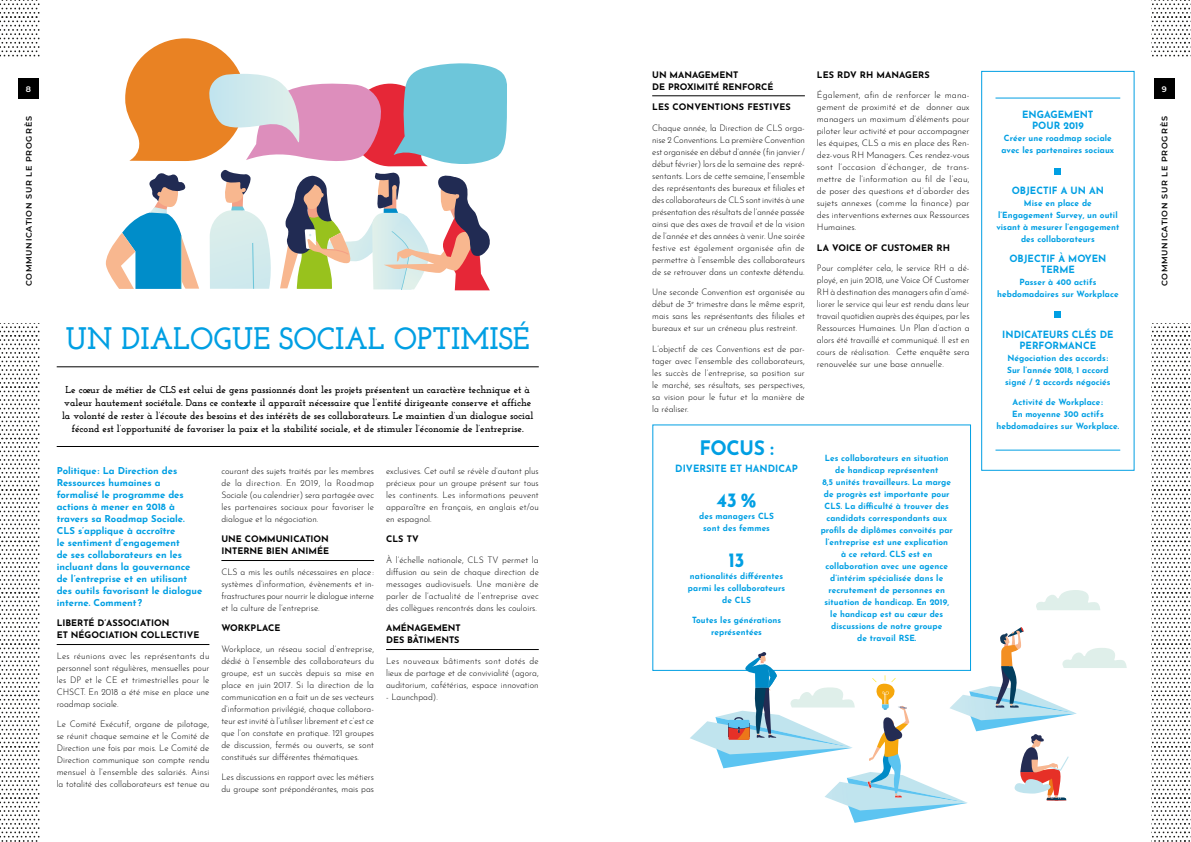
<style>
.page{position:relative;width:1191px;height:842px;background:#fff}
.page>*{position:absolute;margin:0;border:0;box-sizing:border-box;transform-origin:0 0}
.Titre_partie{font:700 31px "Josefin Slab";color:#009fe3;scale:.96 1}
.Chffre_encadré{font:700 20px "Josefin Sans";letter-spacing:-.02em;color:#009fe3;scale:.96 1}
.Chapo_Grand{font:700 10px/13px "Josefin Slab";color:#000;text-align:center}
.Sous_titre_encadré{font:700 10px/11px "Josefin Sans";color:#009fe3;text-align:center;scale:.96 1}
.Chapo_sous-titre{font:700 9.5px/12px "Josefin Sans";color:#009fe3}
.Texte_ok{font:300 9px/12px "Josefin Sans";color:#000;text-align:justify;scale:.96 1}
.TEXTE{font:300 9px/12px "Josefin Sans";color:#000;text-align:justify}
.Sous_titre_soulign{font:700 9px/12px "Josefin Sans";color:#000}
.Intertitre{font:700 9px "Josefin Sans";letter-spacing:.01em;color:#000}
.Texte_encadré{font:700 8.5px/12px "Josefin Sans";letter-spacing:.01em;color:#009fe3;text-align:center}
.t1{font:600 8px "Montserrat";letter-spacing:.09em;color:#000}
.t2{font:600 8px "Montserrat";color:#fff}
</style>
<div class="page">
<svg style="left:0;top:0;width:40px;height:57px"></svg>
<svg style="left:1151px;top:0;width:40px;height:57px"></svg>
<svg style="left:0;top:323px;width:40px;height:519px"></svg>
<svg style="left:1151px;top:323px;width:40px;height:519px"></svg>
<div style="left:1154px;top:78px;width:20px;height:20px;background:#000"></div>
<div style="left:18px;top:78px;width:21px;height:20px;background:#000"></div>
<hr style="left:57px;top:366px;width:482px;height:1px;background:#000">
<hr style="left:57px;top:446px;width:482px;height:1px;background:#000">
<hr style="left:57px;top:644px;width:152px;height:1px;background:#000">
<hr style="left:221px;top:560px;width:153px;height:1px;background:#000">
<hr style="left:386px;top:649px;width:153px;height:1px;background:#000">
<hr style="left:652px;top:95px;width:153px;height:1px;background:#000">
<div style="left:652px;top:424px;width:319px;height:247px;border:1px solid #009fe3"></div>
<hr style="left:995px;top:98px;width:125px;height:1px;background:#009fe3">
<div style="left:1054px;top:168px;width:7px;height:7px;background:#009fe3"></div>
<div style="left:1054px;top:312px;width:7px;height:6px;background:#009fe3"></div>
<hr style="left:995px;top:450px;width:125px;height:1px;background:#009fe3">
<div style="left:981px;top:71px;width:153px;height:400px;border:1px solid #009fe3"></div>
<svg style="left:106px;top:38px;width:401px;height:252px"></svg>
<img style="left:1036px;top:590px;width:64px;height:20px">
<img style="left:1077px;top:648px;width:49px;height:20px">
<img style="left:690px;top:721px;width:25px;height:28px">
<svg style="left:715px;top:627px;width:362px;height:196px"></svg>
<img style="left:1013px;top:779px;width:38px;height:15px">
<p class="Sous_titre_soulign" style="left:652px;top:67px;width:123px">UN MANAGEMENT<br>DE PROXIMITÉ RENFORCÉ</p>
<p class="Intertitre" style="left:652px;top:99px;width:140px">LES CONVENTIONS FESTIVES</p>
<p class="Texte_ok" style="left:652px;top:121px;width:161px">Chaque année, la Direction de CLS orga&shy;nise 2 Conventions. La première Convention est organisée en début d’année (fin janvier / début février) lors de la semaine des repré&shy;sentants. Lors de cette semaine, l’ensemble des représentants des bureaux et filiales et des collaborateurs de CLS sont invités à une présentation des résultats de l’année passée ainsi que des axes de travail et de la vision de l’année et des années à venir. Une soirée festive est également organisée afin de permettre à l’ensemble des collaborateurs de se retrouver dans un contexte détendu.</p>
<p class="Texte_ok" style="left:652px;top:285px;width:160px">Une seconde Convention est organisée au début de 3<sup>e</sup> trimestre dans le même esprit, mais sans les représentants des filiales et bureaux et sur un créneau plus restreint.</p>
<p class="Texte_ok" style="left:652px;top:342px;width:161px">L’objectif de ces Conventions est de par&shy;tager avec l’ensemble des collaborateurs, les succès de l’entreprise, sa position sur le marché, ses résultats, ses perspectives, sa vision pour le futur et la manière de la réaliser.</p>
<p class="Intertitre" style="left:817px;top:66px;width:114px">LES RDV RH MANAGERS</p>
<p class="TEXTE" style="left:817px;top:88px;width:154px">Également, afin de renforcer le mana&shy;gement de proximité et de donner aux managers un maximum d’éléments pour piloter leur activité et pour accompagner les équipes, CLS a mis en place des Ren&shy;dez-vous RH Managers. Ces rendez-vous sont l’occasion d’échanger, de trans&shy;mettre de l’information au fil de l’eau, de poser des questions et d’aborder des sujets annexes (comme la finance) par des interventions externes aux Ressources Humaines.</p>
<p class="Intertitre" style="left:817px;top:239px;width:135px">LA VOICE OF CUSTOMER RH</p>
<p class="Texte_ok" style="left:817px;top:261px;width:161px">Pour compléter cela, le service RH a dé&shy;ployé, en juin 2018, une Voice Of Customer RH à destination des managers afin d’amé&shy;liorer le service qui leur est rendu dans leur travail quotidien auprès des équipes, par les Ressources Humaines. Un Plan d’action a alors été travaillé et communiqué. Il est en cours de réalisation. Cette enquête sera renouvelée sur une base annuelle.</p>
<p class="t2" style="left:26px;top:83px;width:7px">8</p>
<p class="t2" style="left:1161px;top:83px;width:7px">9</p>
<p class="Sous_titre_encadré" style="left:1022px;top:108px;width:76px">ENGAGEMENT<br>POUR 2019</p>
<p class="Texte_encadré" style="left:1001px;top:131px;width:114px;text-align:left">Créer une roadmap sociale avec les partenaires sociaux</p>
<p class="Sous_titre_encadré" style="left:1011px;top:184px;width:98px">OBJECTIF A UN AN</p>
<p class="Texte_encadré" style="left:996px;top:196px;width:125px">Mise en place de l’Engagement Survey, un outil visant à mesurer l’engagement des collaborateurs</p>
<p class="Sous_titre_encadré" style="left:1009px;top:251px;width:102px">OBJECTIF À MOYEN<br>TERME</p>
<p class="Texte_encadré" style="left:997px;top:274px;width:123px">Passer à 400 actifs hebdomadaires sur Workplace</p>
<p class="Sous_titre_encadré" style="left:1002px;top:327px;width:117px">INDICATEURS CLÉS DE<br>PERFORMANCE</p>
<p class="Texte_encadré" style="left:1005px;top:350px;width:107px;text-align:left">Négociation des accords :<br>Sur l’année 2018, 1 accord signé / 2 accords négociés</p>
<p class="Texte_encadré" style="left:996px;top:395px;width:124px">Activité de Workplace :<br>En moyenne 300 actifs hebdomadaires sur Workplace.</p>
<p class="t1" style="left:23px;top:286px;width:172px;rotate:-90deg">COMMUNICATION SUR LE PROGRÈS</p>
<p class="t1" style="left:1159px;top:286px;width:172px;rotate:-90deg">COMMUNICATION SUR LE PROGRÈS</p>
<p class="Titre_partie" style="left:65px;top:320px;width:485px">UN DIALOGUE SOCIAL OPTIMISÉ</p>
<p class="Chapo_Grand" style="left:62px;top:383px;width:473px">Le coeur de métier de CLS est celui de gens passionnés dont les projets présentent un caractère technique et à valeur hautement sociétale. Dans ce contexte il apparaît nécessaire que l’entité dirigeante conserve et affiche la volonté de rester à l’écoute des besoins et des intérêts de ses collaborateurs. Le maintien d’un dialogue social fécond est l’opportunité de favoriser la paix et la stabilité sociale, et de stimuler l’économie de l’entreprise.</p>
<p class="Chapo_sous-titre" style="left:57px;top:463px;width:147px">Politique: La Direction des<br>Ressources humaines a formalisé le programme des actions à mener en 2018 à travers sa Roadmap Sociale.<br>CLS s’applique à accroître<br>le sentiment d’engagement<br>de ses collaborateurs en les incluant dans la gouvernance de l’entreprise et en utilisant des outils favorisant le dialogue interne. Comment ?</p>
<p class="Sous_titre_soulign" style="left:57px;top:616px;width:144px">LIBERTÉ D’ASSOCIATION<br>ET NÉGOCIATION COLLECTIVE</p>
<p class="Texte_ok" style="left:57px;top:649px;width:161px">Les réunions avec les représentants du personnel sont régulières, mensuelles pour les DP et le CE et trimestrielles pour le CHSCT. En 2018 a été mise en place une roadmap sociale.</p>
<p class="Texte_ok" style="left:57px;top:717px;width:160px">Le Comité Exécutif, organe de pilotage, se réunit chaque semaine et le Comité de Direction une fois par mois. Le Comité de Direction communique son compte rendu mensuel à l’ensemble des salariés. Ainsi la totalité des collaborateurs est tenue au</p>
<p class="Chffre_encadré" style="left:699px;top:430px;width:79px">FOCUS :</p>
<p class="Sous_titre_encadré" style="left:675px;top:461px;width:129px">DIVERSITE ET HANDICAP</p>
<p class="Chffre_encadré" style="left:716px;top:482px;width:43px">43 %</p>
<p class="Texte_encadré" style="left:699px;top:509px;width:76px">des managers CLS sont des femmes</p>
<p class="Chffre_encadré" style="left:728px;top:542px;width:19px">13</p>
<p class="Texte_encadré" style="left:688px;top:568px;width:99px">nationalités différentes parmi les collaborateurs de CLS</p>
<p class="Texte_encadré" style="left:692px;top:613px;width:91px">Toutes les générations représentées</p>
<p class="Texte_encadré" style="left:820px;top:451px;width:134px">Les collaborateurs en situation de handicap représentent<br>8,5 unités travailleurs. La marge de progrès est importante pour<br>CLS. La difficulté à trouver des candidats correspondants aux profils de diplômes convoités par l’entreprise est une explication<br>à ce retard. CLS est en collaboration avec une agence d’intérim spécialisée dans le recrutement de personnes en situation de handicap. En 2019, le handicap est au cœur des discussions de notre groupe<br>de travail RSE.</p>
<p class="Texte_ok" style="left:386px;top:464px;width:161px">exclusives. Cet outil se révèle d’autant plus précieux pour un groupe présent sur tous les continents. Les informations peuvent apparaître en français, en anglais et/ou en espagnol.</p>
<p class="Intertitre" style="left:386px;top:531px;width:34px">CLS TV</p>
<p class="Texte_ok" style="left:386px;top:553px;width:161px">À l’échelle nationale, CLS TV permet la diffusion au sein de chaque direction de messages audiovisuels. Une manière de parler de l’actualité de l’entreprise avec des collègues rencontrés dans les couloirs.</p>
<p class="Sous_titre_soulign" style="left:386px;top:621px;width:76px">AMÉNAGEMENT<br>DES BÂTIMENTS</p>
<p class="Texte_ok" style="left:386px;top:654px;width:161px">Les nouveaux bâtiments sont dotés de lieux de partage et de convivialité (agora, auditorium, cafétérias, espace innovation</p>
<p class="Texte_ok" style="left:386px;top:690px;width:55px">- Launchpad).</p>
<p class="Texte_ok" style="left:221px;top:464px;width:161px">courant des sujets traités par les membres de la direction. En 2019, la Roadmap Sociale (ou calendrier) sera partagée avec les partenaires sociaux pour favoriser le dialogue et la négociation.</p>
<p class="Sous_titre_soulign" style="left:221px;top:532px;width:109px">UNE COMMUNICATION<br>INTERNE BIEN ANIMÉE</p>
<p class="Texte_ok" style="left:221px;top:565px;width:160px">CLS a mis les outils nécessaires en place : systèmes d’information, évènements et in&shy;frastructures pour nourrir le dialogue interne et la culture de l’entreprise.</p>
<p class="Intertitre" style="left:221px;top:620px;width:61px">WORKPLACE</p>
<p class="Texte_ok" style="left:221px;top:642px;width:161px">Workplace, un réseau social d’entreprise, dédié à l’ensemble des collaborateurs du groupe, est un succès depuis sa mise en place en juin 2017. Si la direction de la communication en a fait un de ses vecteurs d’information privilégié, chaque collabora&shy;teur est invité à l’utiliser librement et c’est ce que l’on constate en pratique. 121 groupes de discussion, fermés ou ouverts, se sont constitués sur différentes thématiques.</p>
<p class="Texte_ok" style="left:221px;top:770px;width:161px">Les discussions en rapport avec les métiers du groupe sont prépondérantes, mais pas</p>
</div>
